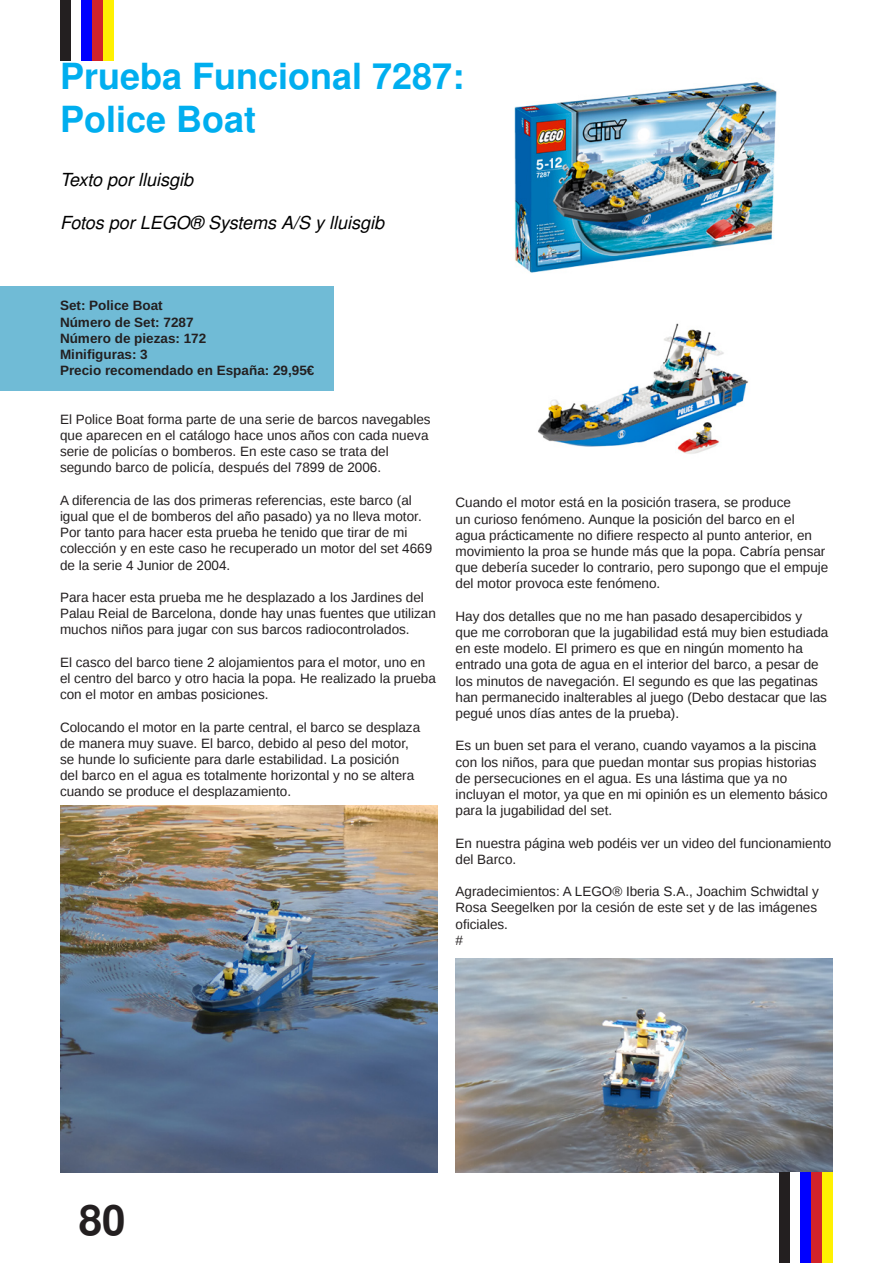
<style>
.page{position:relative;width:893px;height:1263px;background:#fff}
.page>*{position:absolute;margin:0;border:0;box-sizing:border-box;transform-origin:0 0}
.t1{font:700 42px "Free Sans";color:#231f20}
.t2{font:700 36px/43.2px "Free Sans";color:#00aeef}
.t3{font:italic 18px "Free Sans";color:#000}
.t4{font:13.5px/16.2px "Liberation Sans";color:#231f20}
.t5{font:700 13.5px/16.2px "Liberation Sans";color:#231f20}
</style>
<div class="page">
<div style="left:0;top:286px;width:333px;height:105px;background:#70bbd6"></div>
<img style="left:514px;top:82px;width:263px;height:191px">
<img style="left:60px;top:806px;width:377px;height:367px">
<img style="left:455px;top:959px;width:378px;height:214px">
<img style="left:538px;top:323px;width:210px;height:131px">
<div style="left:60px;top:0;width:11px;height:60px;background:#231f20"></div>
<div style="left:81px;top:0;width:11px;height:60px;background:#00f"></div>
<div style="left:92px;top:0;width:11px;height:60px;background:#d1232a"></div>
<div style="left:103px;top:0;width:11px;height:60px;background:#fff101"></div>
<div style="left:779px;top:1173px;width:11px;height:90px;background:#231f20"></div>
<div style="left:800px;top:1173px;width:11px;height:90px;background:#00f"></div>
<div style="left:811px;top:1173px;width:11px;height:90px;background:#d1232a"></div>
<div style="left:822px;top:1173px;width:11px;height:90px;background:#fff101"></div>
<h2 class="t2" style="left:60px;top:56px;width:406px">Prueba Funcional 7287:<br>Police Boat</h2>
<h3 class="t3" style="left:60px;top:172px;width:135px">Texto por lluisgib</h3>
<h3 class="t3" style="left:60px;top:215px;width:326px">Fotos por LEGO® Systems A/S y lluisgib</h3>
<p class="t5" style="left:60px;top:298px;width:256px">Set: Police Boat<br>Número de Set: 7287<br>Número de piezas: 172<br>Minifiguras: 3<br>Precio recomendado en España: 29,95€</p>
<p class="t4" style="left:60px;top:411px;width:372px">El Police Boat forma parte de una serie de barcos navegables que aparecen en el catálogo hace unos años con cada nueva serie de policías o bomberos. En este caso se trata del segundo barco de policía, después del 7899 de 2006.</p>
<p class="t4" style="left:60px;top:492px;width:374px">A diferencia de las dos primeras referencias, este barco (al igual que el de bomberos del año pasado) ya no lleva motor.<br>Por tanto para hacer esta prueba he tenido que tirar de mi colección y en este caso he recuperado un motor del set 4669 de la serie 4 Junior de 2004.</p>
<p class="t4" style="left:60px;top:589px;width:377px">Para hacer esta prueba me he desplazado a los Jardines del<br>Palau Reial de Barcelona, donde hay unas fuentes que utilizan muchos niños para jugar con sus barcos radiocontrolados.</p>
<p class="t4" style="left:60px;top:654px;width:377px">El casco del barco tiene 2 alojamientos para el motor, uno en el centro del barco y otro hacia la popa. He realizado la prueba con el motor en ambas posiciones.</p>
<p class="t4" style="left:60px;top:719px;width:362px">Colocando el motor en la parte central, el barco se desplaza de manera muy suave. El barco, debido al peso del motor, se hunde lo suficiente para darle estabilidad. La posición del barco en el agua es totalmente horizontal y no se altera cuando se produce el desplazamiento.</p>
<p class="t4" style="left:455px;top:495px;width:374px">Cuando el motor está en la posición trasera, se produce<br>un curioso fenómeno. Aunque la posición del barco en el<br>agua prácticamente no difiere respecto al punto anterior, en movimiento la proa se hunde más que la popa. Cabría pensar que debería suceder lo contrario, pero supongo que el empuje del motor provoca este fenómeno.</p>
<p class="t4" style="left:455px;top:608px;width:374px">Hay dos detalles que no me han pasado desapercibidos y<br>que me corroboran que la jugabilidad está muy bien estudiada en este modelo. El primero es que en ningún momento ha entrado una gota de agua en el interior del barco, a pesar de los minutos de navegación. El segundo es que las pegatinas han permanecido inalterables al juego (Debo destacar que las pegué unos días antes de la prueba).</p>
<p class="t4" style="left:455px;top:738px;width:374px">Es un buen set para el verano, cuando vayamos a la piscina con los niños, para que puedan montar sus propias historias de persecuciones en el agua. Es una lástima que ya no incluyan el motor, ya que en mi opinión es un elemento básico para la jugabilidad del set.</p>
<p class="t4" style="left:455px;top:835px;width:377px">En nuestra página web podéis ver un video del funcionamiento del Barco.</p>
<p class="t4" style="left:455px;top:883px;width:365px">Agradecimientos: A LEGO® Iberia S.A., Joachim Schwidtal y<br>Rosa Seegelken por la cesión de este set y de las imágenes oficiales.<br>#</p>
<h1 class="t1" style="left:79px;top:1201px;width:48px">80</h1>
</div>
